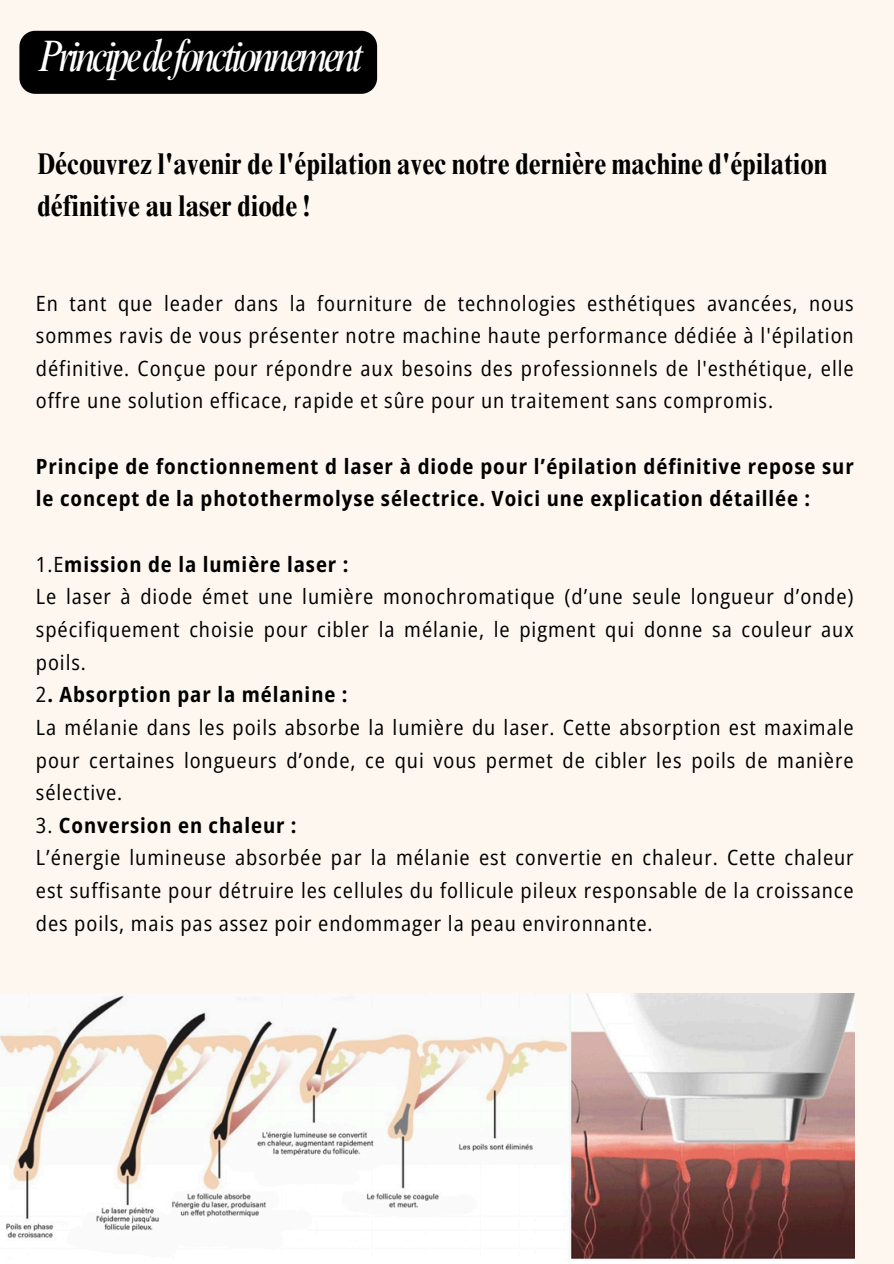
<style>
.page{position:relative;width:894px;height:1264px;background:#fff}
.page>*{position:absolute;margin:0;border:0;box-sizing:border-box;transform-origin:0 0}
.t1{font:italic condensed 45px "Times NRMT Pro";letter-spacing:-.08em;color:#fff}
.t2{font:700 condensed 30px/41.7px "Times NRMT Pro";color:#000}
.t3{font:semi-condensed 21px/32.7px "Open Sans";letter-spacing:.045em;color:#000;text-align:justify}
.t4{font:700 semi-condensed 21px/32.7px "Open Sans";letter-spacing:.045em;color:#000}
.s1{font-weight:400}
</style>
<div class="page">
<div style="left:0;top:0;width:893px;height:1263px;background:#fdf7f0"></div>
<img style="left:0;top:993px;width:854px;height:270px">
<div style="left:19px;top:31px;width:358px;height:63px;background:#000;border-radius:16px"></div>
<p class="t1" style="left:37px;top:39px;width:327px">Principedefonctionnement</p>
<p class="t2" style="left:37px;top:146px;width:791px">Découvrez l'avenir de l'épilation avec notre dernière machine d'épilation définitive au laser diode !</p>
<h1 class="t3" style="left:36px;top:286px;width:819px">En tant que leader dans la fourniture de technologies esthétiques avancées, nous sommes ravis de vous présenter notre machine haute performance dédiée à l'épilation définitive. Conçue pour répondre aux besoins des professionnels de l'esthétique, elle offre une solution efficace, rapide et sûre pour un traitement sans compromis.</h1>
<h2 class="t4" style="left:36px;top:449px;width:819px">Principe de fonctionnement d laser à diode pour l’épilation définitive repose sur le concept de la photothermolyse sélectrice. Voici une explication détaillée :</h2>
<p class="t4" style="left:36px;top:547px;width:314px"><span class="s1">1.E</span>mission de la lumière laser :</p>
<h3 class="t3" style="left:36px;top:580px;width:819px">Le laser à diode émet une lumière monochromatique (d’une seule longueur d’onde) spécifiquement choisie pour cibler la mélanie, le pigment qui donne sa couleur aux poils.</h3>
<p class="t4" style="left:36px;top:677px;width:313px"><span class="s1">2</span>. Absorption par la mélanine :</p>
<p class="t3" style="left:36px;top:710px;width:819px">La mélanie dans les poils absorbe la lumière du laser. Cette absorption est maximale pour certaines longueurs d’onde, ce qui vous permet de cibler les poils de manière sélective.</p>
<p class="t4" style="left:36px;top:808px;width:262px"><span class="s1">3.</span> Conversion en chaleur :</p>
<p class="t3" style="left:36px;top:841px;width:819px">L’énergie lumineuse absorbée par la mélanie est convertie en chaleur. Cette chaleur est suffisante pour détruire les cellules du follicule pileux responsable de la croissance des poils, mais pas assez poir endommager la peau environnante.</p>
</div>
